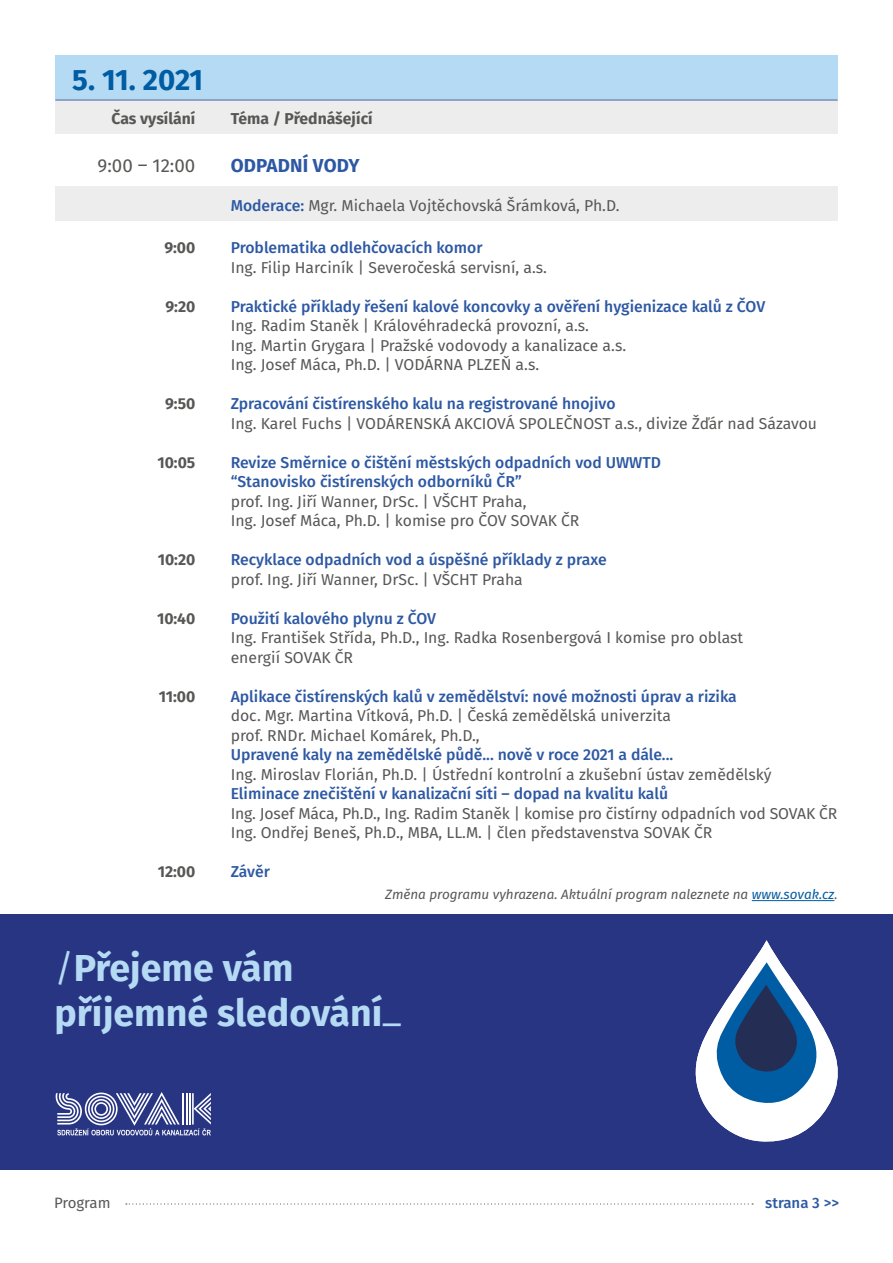
<style>
.page{position:relative;width:893px;height:1263px;background:#fff}
.page>*{position:absolute;margin:0;border:0;box-sizing:border-box;transform-origin:0 0}
.t1{font:700 37.5px/45px "Fira Sans";color:#b5daf3}
.t2{font:700 29.4px "Fira Sans";letter-spacing:-.015em;color:#005ca3}
.t3{font:700 18.75px "Fira Sans";letter-spacing:.01em;color:#2d58a3}
.t4{font:18.75px "Fira Sans";color:#575756}
.t5{font:15.75px/19.5px "Fira Sans";color:#575756}
.t6{font:500 15.75px/19.5px "Fira Sans";color:#2d58a3}
.t7{font:700 15.75px "Fira Sans";color:#575756}
.t8{font:500 15px "Fira Sans";color:#2d58a3}
.t9{font:15px "Fira Sans";letter-spacing:-.01em;color:#575756}
.t10{font:italic 13.5px "Fira Sans";color:#575756}
.s1{font-weight:500;color:#2d58a3}
.s2{color:#005ca3}
.s3{font-weight:400}
</style>
<div class="page">
<div style="left:0;top:914px;width:893px;height:255px;background:#283583"></div>
<hr style="left:752px;top:900px;width:82px;height:1px;background:#005ca3">
<svg style="left:126px;top:1203px;width:627px;height:1px"></svg>
<svg style="left:695px;top:940px;width:143px;height:202px"></svg>
<svg style="left:56px;top:1092px;width:155px;height:43px"></svg>
<hr style="left:183px;top:1093px;width:1px;height:31px;background:#fff">
<hr style="left:186px;top:1093px;width:1px;height:31px;background:#fff">
<div style="left:55px;top:55px;width:783px;height:45px;background:#b5daf3"></div>
<div style="left:55px;top:186px;width:783px;height:35px;background:#ededed"></div>
<div style="left:55px;top:100px;width:783px;height:34px;background:#ededed"></div>
<hr style="left:55px;top:100px;width:783px;height:1px;background:#2d58a3">
<h2 class="t2" style="left:72px;top:55px;width:132px">5. 11. 2021</h2>
<p class="t7" style="left:112px;top:106px;width:85px">Čas vysílání</p>
<p class="t7" style="left:231px;top:106px;width:144px">Téma / Přednášející</p>
<p class="t4" style="left:98px;top:151px;width:99px">9:00 – 12:00</p>
<p class="t3" style="left:231px;top:150px;width:131px">ODPADNÍ VODY</p>
<p class="t7" style="left:164px;top:234px;width:33px">9:00</p>
<p class="t7" style="left:165px;top:293px;width:31px">9:20</p>
<p class="t7" style="left:165px;top:390px;width:32px">9:50</p>
<p class="t7" style="left:157px;top:449px;width:39px">10:05</p>
<p class="t7" style="left:158px;top:546px;width:39px">10:20</p>
<p class="t7" style="left:157px;top:605px;width:40px">10:40</p>
<p class="t7" style="left:159px;top:683px;width:38px">11:00</p>
<p class="t7" style="left:158px;top:858px;width:39px">12:00</p>
<p class="t5" style="left:231px;top:195px;width:390px"><span class="s1">Moderace:</span> Mgr. Michaela Vojtěchovská Šrámková, Ph.D.</p>
<p class="t6" style="left:231px;top:237px;width:253px">Problematika odlehčovacích komor</p>
<p class="t5" style="left:231px;top:257px;width:318px">Ing. Filip Harciník | Severočeská servisní, a.s.</p>
<p class="t6" style="left:231px;top:295px;width:536px">Praktické příklady řešení kalové koncovky a ověření hygienizace kalů z ČOV</p>
<p class="t5" style="left:231px;top:315px;width:397px">Ing. Radim Staněk | Královéhradecká provozní, a.s.<br>Ing. Martin Grygara | Pražské vodovody a kanalizace a.s.<br>Ing. Josef Máca, Ph.D. | VODÁRNA PLZEŇ a.s.</p>
<p class="t6" style="left:231px;top:393px;width:386px">Zpracování čistírenského kalu na registrované hnojivo</p>
<p class="t5" style="left:231px;top:413px;width:588px">Ing. Karel Fuchs | VODÁRENSKÁ AKCIOVÁ SPOLEČNOST a.s., divize Žďár nad Sázavou</p>
<p class="t6" style="left:231px;top:451px;width:432px">Revize Směrnice o čištění městských odpadních vod UWWTD “Stanovisko čistírenských odborníků ČR”</p>
<p class="t5" style="left:231px;top:491px;width:350px">prof. Ing. Jiří Wanner, DrSc. | VŠCHT Praha,<br>Ing. Josef Máca, Ph.D. | komise pro ČOV SOVAK ČR</p>
<p class="t6" style="left:231px;top:549px;width:378px">Recyklace odpadních vod a úspěšné příklady z praxe</p>
<p class="t5" style="left:231px;top:569px;width:294px">prof. Ing. Jiří Wanner, DrSc. | VŠCHT Praha</p>
<p class="t6" style="left:231px;top:607px;width:207px">Použití kalového plynu z ČOV</p>
<p class="t5" style="left:231px;top:627px;width:514px">Ing. František Střída, Ph.D., Ing. Radka Rosenbergová I komise pro oblast energií SOVAK ČR</p>
<p class="t6" style="left:231px;top:685px;width:508px">Aplikace čistírenských kalů v zemědělství: nové možnosti úprav a rizika</p>
<p class="t5" style="left:231px;top:705px;width:442px">doc. Mgr. Martina Vítková, Ph.D. | Česká zemědělská univerzita prof. RNDr. Michael Komárek, Ph.D.,</p>
<p class="t6" style="left:231px;top:744px;width:444px">Upravené kaly na zemědělské půdě... nově v roce 2021 a dále...</p>
<p class="t5" style="left:231px;top:764px;width:542px">Ing. Miroslav Florián, Ph.D. | Ústřední kontrolní a zkušební ústav zemědělský</p>
<p class="t6" style="left:231px;top:783px;width:439px">Eliminace znečištění v kanalizační síti – dopad na kvalitu kalů</p>
<p class="t5" style="left:231px;top:803px;width:608px">Ing. Josef Máca, Ph.D., Ing. Radim Staněk | komise pro čistírny odpadních vod SOVAK ČR<br>Ing. Ondřej Beneš, Ph.D., MBA, LL.M. | člen představenstva SOVAK ČR</p>
<p class="t6" style="left:231px;top:861px;width:41px">Závěr</p>
<p class="t10" style="left:385px;top:884px;width:454px">Změna programu vyhrazena. Aktuální program naleznete na <span class="s2">www.sovak.cz</span>.</p>
<h1 class="t1" style="left:54px;top:943px;width:349px"><span class="s3">/</span>Přejeme vám příjemné sledování<span class="s3">_</span></h1>
<p class="t9" style="left:54px;top:1191px;width:58px">Program</p>
<p class="t8" style="left:765px;top:1190px;width:75px">strana 3 &gt;&gt;</p>
</div>
